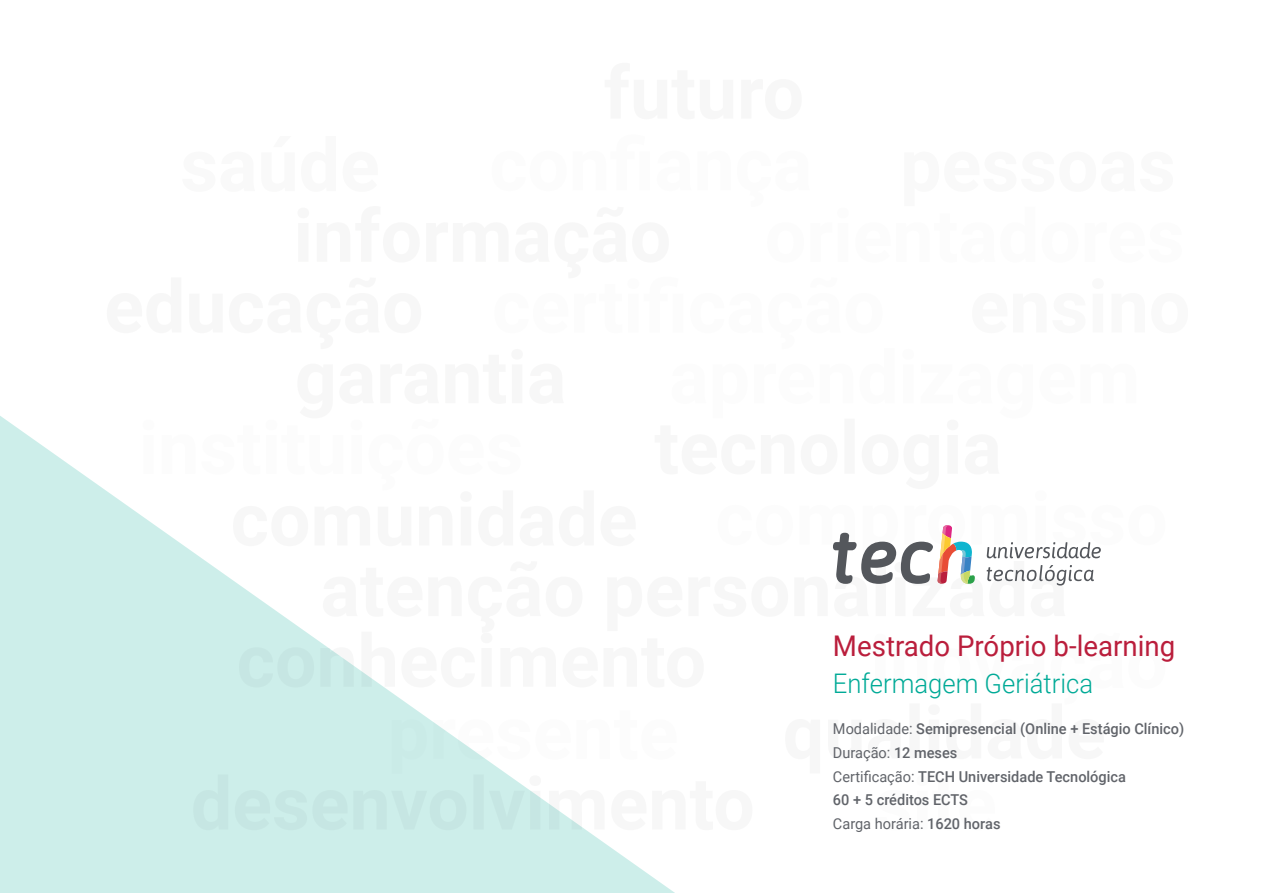
<style>
.page{position:relative;width:1263px;height:893px;background:#fff}
.page>*{position:absolute;margin:0;border:0;box-sizing:border-box;transform-origin:0 0}
.t1{font:28.5px "Roboto";color:#ba1e3c}
.t2{font:300 27px "Roboto";color:#00aa97;scale:.95 1}
.t3{font:500 15px/23.7px "Roboto";color:#61646a}
.s1{font-weight:400}
</style>
<div class="page">
<svg style="left:0;top:416px;width:675px;height:477px;fill:#cdeeea"></svg>
<svg style="left:107px;top:416px;width:994px;height:169px"></svg>
<h1 class="t1" style="left:833px;top:626px;width:344px">Mestrado Próprio b-learning</h1>
<h2 class="t2" style="left:833px;top:665px;width:275px">Enfermagem Geriátrica</h2>
<p class="t3" style="left:833px;top:716px;width:353px"><span class="s1">Modalidade:</span> Semipresencial (Online + Estágio Clínico)<br><span class="s1">Duração:</span> 12 meses<br><span class="s1">Certificação:</span> TECH Universidade Tecnológica<br>60 + 5 créditos ECTS<br><span class="s1">Carga horária:</span> 1620 horas</p>
</div>
